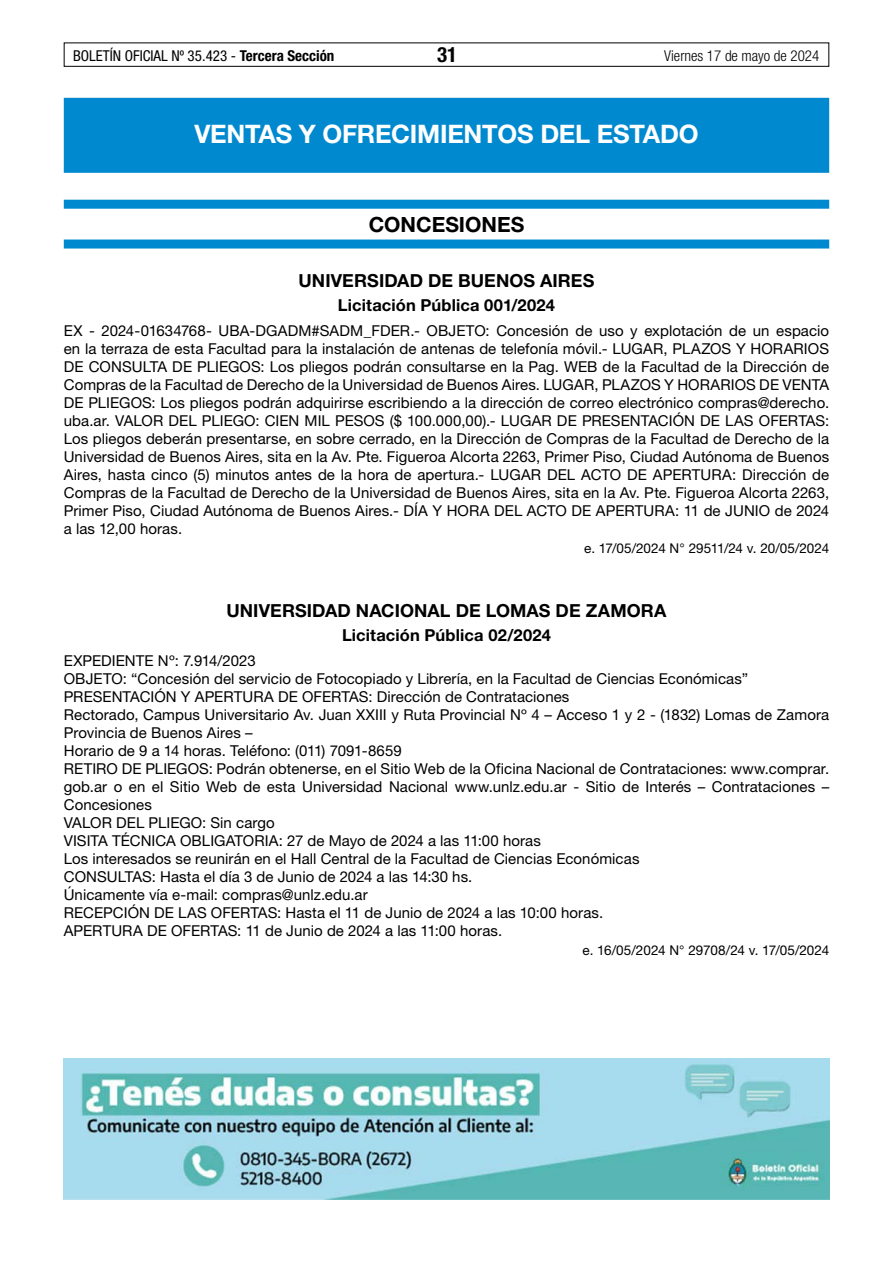
<style>
.page{position:relative;width:893px;height:1263px;background:#fff}
.page>*{position:absolute;margin:0;border:0;box-sizing:border-box;transform-origin:0 0}
.t1{font:700 25.5px "Helvetica Neue LT Std";letter-spacing:-.01em;color:#fff}
.t2{font:700 21px "Helvetica Neue LT Std";color:#000}
.t3{font:700 condensed 21px "Helvetica Neue LT Std";color:#000}
.t4{font:700 18px "Helvetica Neue LT Std";letter-spacing:.005em;color:#000}
.t5{font:700 16.5px "Helvetica Neue LT Std";letter-spacing:.01em;color:#000}
.t6{font:15px/18px "Helvetica Neue LT Std";letter-spacing:.005em;color:#000;text-align:justify}
.t7{font:condensed 15px "Helvetica Neue LT Std";color:#000}
.t8{font:300 condensed 15px "Helvetica Neue LT Std";color:#000}
.t9{font:13.5px "Helvetica Neue LT Std";letter-spacing:-.005em;color:#000}
.s1{font-weight:700}
</style>
<div class="page">
<div style="left:64px;top:43px;width:765px;height:24px;border:1px solid #000"></div>
<div style="left:64px;top:98px;width:765px;height:75px;background:#0089cf"></div>
<div style="left:64px;top:200px;width:765px;height:9px;background:#0089cf"></div>
<div style="left:64px;top:240px;width:765px;height:9px;background:#0089cf"></div>
<img style="left:64px;top:1059px;width:765px;height:140px">
<p class="t7" style="left:73px;top:47px;width:263px">BOLETÍN OFICIAL Nº 35.423 - <span class="s1">Tercera Sección</span></p>
<h2 class="t3" style="left:437px;top:42px;width:22px">31</h2>
<p class="t8" style="left:664px;top:47px;width:157px">Viernes 17 de mayo de 2024</p>
<h1 class="t1" style="left:194px;top:118px;width:506px">VENTAS Y OFRECIMIENTOS DEL ESTADO</h1>
<h2 class="t2" style="left:369px;top:212px;width:157px">CONCESIONES</h2>
<p class="t4" style="left:299px;top:270px;width:297px">UNIVERSIDAD DE BUENOS AIRES</p>
<p class="t5" style="left:338px;top:295px;width:219px">Licitación Pública 001/2024</p>
<p class="t6" style="left:64px;top:321px;width:767px">EX - 2024-01634768- UBA-DGADM#SADM_FDER.- OBJETO: Concesión de uso y explotación de un espacio en la terraza de esta Facultad para la instalación de antenas de telefonía móvil.- LUGAR, PLAZOS Y HORARIOS DE CONSULTA DE PLIEGOS: Los pliegos podrán consultarse en la Pag. WEB de la Facultad de la Dirección de Compras de la Facultad de Derecho de la Universidad de Buenos Aires. LUGAR, PLAZOS Y HORARIOS DE VENTA DE PLIEGOS: Los pliegos podrán adquirirse escribiendo a la dirección de correo electrónico compras@derecho. uba.ar. VALOR DEL PLIEGO: CIEN MIL PESOS ($ 100.000,00).- LUGAR DE PRESENTACIÓN DE LAS OFERTAS:<br>Los pliegos deberán presentarse, en sobre cerrado, en la Dirección de Compras de la Facultad de Derecho de la Universidad de Buenos Aires, sita en la Av. Pte. Figueroa Alcorta 2263, Primer Piso, Ciudad Autónoma de Buenos Aires, hasta cinco (5) minutos antes de la hora de apertura.- LUGAR DEL ACTO DE APERTURA: Dirección de Compras de la Facultad de Derecho de la Universidad de Buenos Aires, sita en la Av. Pte. Figueroa Alcorta 2263, Primer Piso, Ciudad Autónoma de Buenos Aires.- DÍA Y HORA DEL ACTO DE APERTURA: 11 de JUNIO de 2024 a las 12,00 horas.</p>
<p class="t9" style="left:584px;top:540px;width:246px">e. 17/05/2024 N° 29511/24 v. 20/05/2024</p>
<p class="t4" style="left:226px;top:599px;width:442px">UNIVERSIDAD NACIONAL DE LOMAS DE ZAMORA</p>
<p class="t5" style="left:342px;top:625px;width:210px">Licitación Pública 02/2024</p>
<p class="t6" style="left:64px;top:651px;width:767px;text-align:left">EXPEDIENTE Nº: 7.914/2023<br>OBJETO: “Concesión del servicio de Fotocopiado y Librería, en la Facultad de Ciencias Económicas” PRESENTACIÓN Y APERTURA DE OFERTAS: Dirección de Contrataciones<br>Rectorado, Campus Universitario Av. Juan XXIII y Ruta Provincial Nº 4 – Acceso 1 y 2 - (1832) Lomas de Zamora Provincia de Buenos Aires –<br>Horario de 9 a 14 horas. Teléfono: (011) 7091-8659<br>RETIRO DE PLIEGOS: Podrán obtenerse, en el Sitio Web de la Oficina Nacional de Contrataciones: www.comprar. gob.ar o en el Sitio Web de esta Universidad Nacional www.unlz.edu.ar - Sitio de Interés – Contrataciones – Concesiones<br>VALOR DEL PLIEGO: Sin cargo<br>VISITA TÉCNICA OBLIGATORIA: 27 de Mayo de 2024 a las 11:00 horas<br>Los interesados se reunirán en el Hall Central de la Facultad de Ciencias Económicas<br>CONSULTAS: Hasta el día 3 de Junio de 2024 a las 14:30 hs.<br>Únicamente vía e-mail: compras@unlz.edu.ar<br>RECEPCIÓN DE LAS OFERTAS: Hasta el 11 de Junio de 2024 a las 10:00 horas.<br>APERTURA DE OFERTAS: 11 de Junio de 2024 a las 11:00 horas.</p>
<p class="t9" style="left:582px;top:942px;width:248px">e. 16/05/2024 N° 29708/24 v. 17/05/2024</p>
</div>
